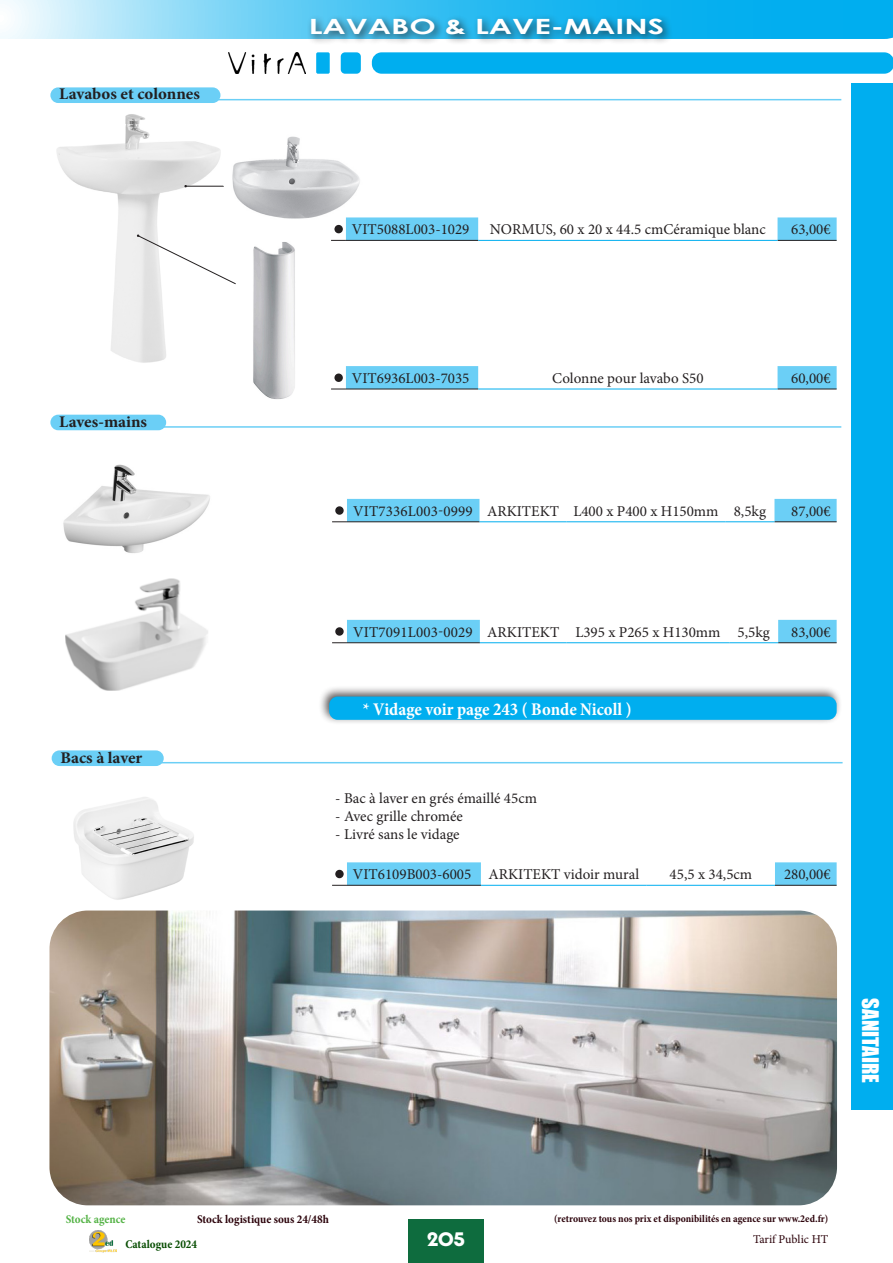
<style>
.page{position:relative;width:893px;height:1263px;background:#fff}
.page>*{position:absolute;margin:0;border:0;box-sizing:border-box;transform-origin:0 0}
.t1{font:700 21px "Century Gothic";color:#fff;scale:1.5 1}
.t2{font:21px "Impact";color:#fff}
.t3{font:21px "Paris 2024 Variable Regular";color:#fff}
.t4{font:700 condensed 18px "Minion Pro";color:#fff}
.t5{font:700 condensed 16.5px "Minion Pro";color:#231f20;scale:1.1 1}
.Description{font:15px "Minion Pro";color:#231f20}
.Titre{font:15px "Minion Pro";color:#231f20}
.t6{font:700 condensed 12px "Minion Pro";color:#2c030b}
.t7{font:700 condensed 12px "Minion Pro";color:#074d02}
.t8{font:12px "Minion Pro";color:#2c030b}
.t9{font:700 condensed 12px "Minion Pro";color:#55b347}
.t10{font:700 condensed 10.5px "Minion Pro";color:#2c030b}
</style>
<div class="page">
<div style="left:851px;top:83px;width:42px;height:1027px;background:#00aeef"></div>
<svg style="left:0;top:0;width:893px;height:39px;background:#56c9f4"></svg>
<svg style="left:372px;top:52px;width:521px;height:22px;background:#08b0ef"></svg>
<div style="left:341px;top:52px;width:20px;height:22px;background:#00aeef;border-radius:4px"></div>
<div style="left:316px;top:52px;width:14px;height:22px;background:#00aeef;border-radius:2px"></div>
<div style="left:862px;top:998px;width:17px;height:91px;background:#00aeef"></div>
<div style="left:408px;top:1219px;width:76px;height:44px;background:#0e6c3e"></div>
<img style="left:89px;top:1230px;width:28px;height:22px">
<div style="left:318px;top:685px;width:524px;height:40px;background:#231f20;opacity:.75"></div>
<div style="left:329px;top:696px;width:508px;height:24px;background:#00aeef;border-radius:8px"></div>
<svg style="left:332px;top:499px;width:505px;height:23px"></svg>
<hr style="left:347px;top:521px;width:132px;height:1px;background:#231f20">
<hr style="left:774px;top:521px;width:63px;height:1px;background:#231f20">
<hr style="left:479px;top:521px;width:88px;height:1px;background:#00aeef">
<hr style="left:567px;top:521px;width:158px;height:1px;background:#00aeef">
<hr style="left:725px;top:521px;width:49px;height:1px;background:#00aeef">
<div style="left:306px;top:14px;width:368px;height:31px;background:#231f20;opacity:.75"></div>
<hr style="left:99px;top:99px;width:742px;height:1px;background:#6bcff6">
<hr style="left:99px;top:426px;width:742px;height:2px;background:#6bcff6">
<hr style="left:100px;top:762px;width:743px;height:1px;background:#6bcff6">
<div style="left:50px;top:87px;width:170px;height:16px;background:#6bcff6;border-radius:8px"></div>
<div style="left:50px;top:415px;width:116px;height:15px;background:#6bcff6;border-radius:8px"></div>
<div style="left:52px;top:750px;width:112px;height:16px;background:#6bcff6;border-radius:8px"></div>
<img style="left:229px;top:53px;width:77px;height:21px">
<img style="left:56px;top:114px;width:166px;height:249px">
<hr style="left:186px;top:186px;width:39px;height:1px;background:#231f20">
<img style="left:222px;top:136px;width:138px;height:83px">
<svg style="left:137px;top:234px;width:99px;height:50px"></svg>
<img style="left:253px;top:242px;width:42px;height:157px">
<svg style="left:331px;top:217px;width:506px;height:24px"></svg>
<hr style="left:346px;top:240px;width:132px;height:1px;background:#231f20">
<hr style="left:777px;top:240px;width:60px;height:1px;background:#231f20">
<hr style="left:478px;top:240px;width:299px;height:1px;background:#00aeef">
<svg style="left:331px;top:366px;width:506px;height:24px"></svg>
<hr style="left:346px;top:389px;width:132px;height:1px;background:#231f20">
<hr style="left:777px;top:389px;width:60px;height:1px;background:#231f20">
<hr style="left:478px;top:389px;width:299px;height:1px;background:#00aeef">
<div style="left:334px;top:225px;width:9px;height:8px;background:#231f20;border-radius:50%"></div>
<div style="left:334px;top:373px;width:9px;height:9px;background:#231f20;border-radius:50%"></div>
<div style="left:335px;top:506px;width:9px;height:9px;background:#231f20;border-radius:50%"></div>
<svg style="left:332px;top:620px;width:505px;height:23px"></svg>
<hr style="left:347px;top:642px;width:133px;height:1px;background:#231f20">
<hr style="left:778px;top:642px;width:59px;height:1px;background:#231f20">
<hr style="left:480px;top:642px;width:87px;height:1px;background:#00aeef">
<hr style="left:567px;top:642px;width:162px;height:1px;background:#00aeef">
<hr style="left:729px;top:642px;width:49px;height:1px;background:#00aeef">
<svg style="left:332px;top:862px;width:505px;height:24px"></svg>
<hr style="left:347px;top:885px;width:134px;height:1px;background:#231f20">
<hr style="left:775px;top:885px;width:62px;height:1px;background:#231f20">
<hr style="left:481px;top:885px;width:166px;height:1px;background:#00aeef">
<hr style="left:647px;top:885px;width:128px;height:1px;background:#00aeef">
<img style="left:63px;top:464px;width:147px;height:89px">
<img style="left:73px;top:797px;width:121px;height:103px">
<img style="left:49px;top:910px;width:788px;height:295px">
<img style="left:65px;top:578px;width:143px;height:113px">
<p class="t5" style="left:59px;top:83px;width:130px">Lavabos et colonnes</p>
<p class="t1" style="left:309px;top:11px;width:238px">LAVABO &amp; LAVE-MAINS</p>
<p class="Titre" style="left:352px;top:220px;width:119px">VIT5088L003-1029</p>
<p class="Description" style="left:490px;top:220px;width:277px">NORMUS, 60 x 20 x 44.5 cmCéramique blanc</p>
<p class="Description" style="left:791px;top:220px;width:41px">63,00€</p>
<p class="t5" style="left:59px;top:410px;width:82px">Laves-mains</p>
<p class="t5" style="left:60px;top:746px;width:76px">Bacs à laver</p>
<p class="Titre" style="left:352px;top:368px;width:119px">VIT6936L003-7035</p>
<p class="Description" style="left:552px;top:368px;width:153px">Colonne pour lavabo S50</p>
<p class="Description" style="left:791px;top:368px;width:41px">60,00€</p>
<p class="Description" style="left:353px;top:501px;width:121px">VIT7336L003-0999</p>
<p class="Description" style="left:487px;top:501px;width:74px">ARKITEKT</p>
<p class="Description" style="left:573px;top:501px;width:147px">L400 x P400 x H150mm</p>
<p class="Description" style="left:734px;top:501px;width:34px">8,5kg</p>
<p class="Description" style="left:791px;top:501px;width:41px">87,00€</p>
<p class="Description" style="left:353px;top:622px;width:121px">VIT7091L003-0029</p>
<p class="Description" style="left:487px;top:622px;width:74px">ARKITEKT</p>
<p class="Description" style="left:575px;top:622px;width:147px">L395 x P265 x H130mm</p>
<p class="Description" style="left:738px;top:622px;width:34px">5,5kg</p>
<p class="Description" style="left:791px;top:622px;width:41px">83,00€</p>
<p class="t4" style="left:363px;top:696px;width:270px">* Vidage voir page 243 ( Bonde Nicoll )</p>
<p class="Description" style="left:335px;top:788px;width:203px">- Bac à laver en grés émaillé 45cm</p>
<p class="Description" style="left:335px;top:806px;width:129px">- Avec grille chromée</p>
<p class="Description" style="left:335px;top:824px;width:126px">- Livré sans le vidage</p>
<p class="Titre" style="left:353px;top:864px;width:120px">VIT6109B003-6005</p>
<p class="Description" style="left:488px;top:864px;width:152px">ARKITEKT vidoir mural</p>
<p class="Description" style="left:670px;top:864px;width:84px">45,5 x 34,5cm</p>
<p class="Description" style="left:784px;top:864px;width:48px">280,00€</p>
<h1 class="t2" style="left:887px;top:998px;width:86px;rotate:90deg">SANITAIRE</h1>
<p class="t9" style="left:66px;top:1210px;width:61px">Stock agence</p>
<p class="t6" style="left:197px;top:1211px;width:133px">Stock logistique sous 24/48h</p>
<p class="t10" style="left:554px;top:1211px;width:276px">(retrouvez tous nos prix et disponibilités en agence sur www.2ed.fr)</p>
<h1 class="t3" style="left:427px;top:1227px;width:39px">205</h1>
<p class="t8" style="left:753px;top:1231px;width:77px">Tarif Public HT</p>
<p class="t7" style="left:125px;top:1235px;width:73px">Catalogue 2024</p>
</div>
